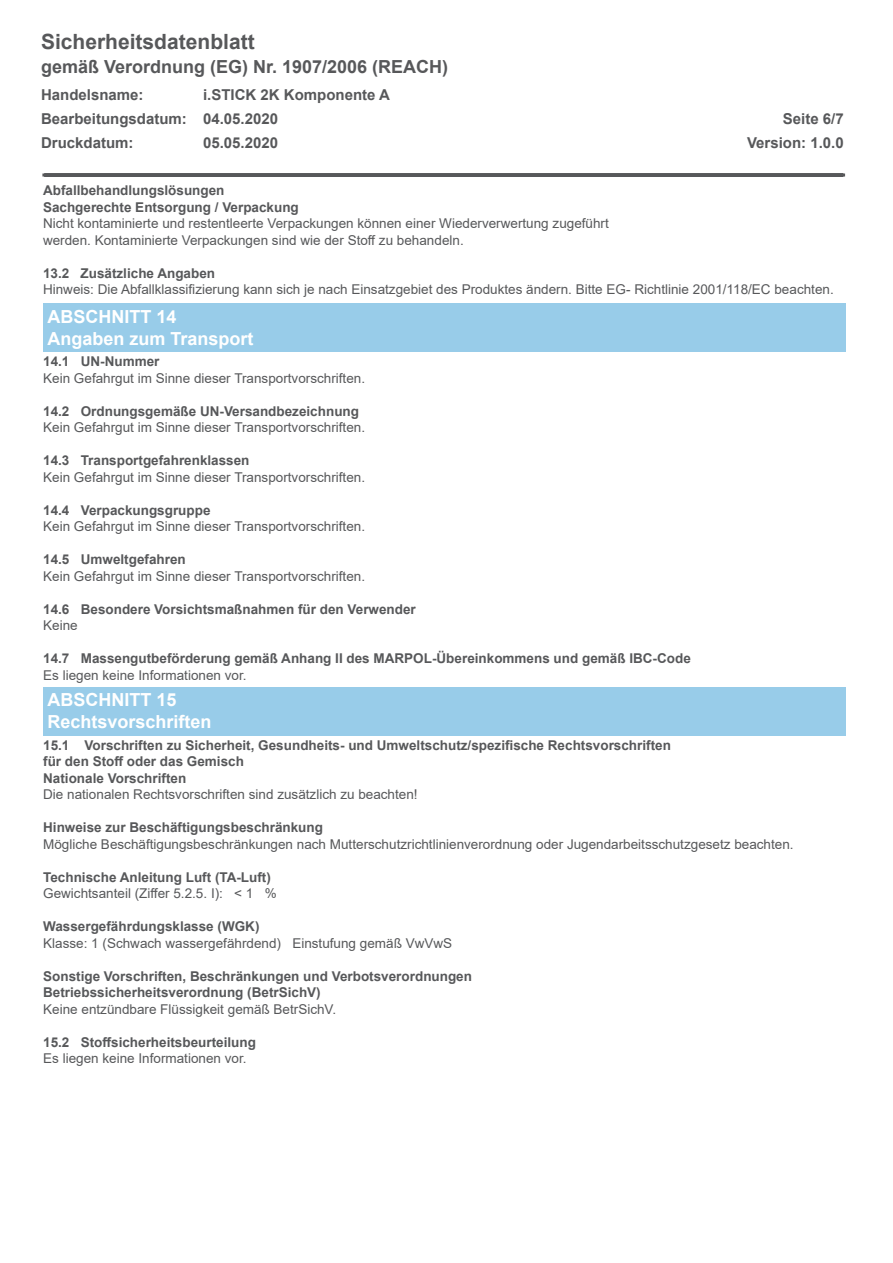
<style>
.page{position:relative;width:893px;height:1263px;background:#fff}
.page>*{position:absolute;margin:0;border:0;box-sizing:border-box;transform-origin:0 0}
.t1{font:700 21px "Arial";color:#57585a}
.t2{font:700 18px/21.6px "Arial";color:#fff}
.t3{font:700 18px "Arial";color:#57585a}
.t4{font:700 15px/24px "Arial";color:#57585a}
.t5{font:13.5px/16.5px "Arial";color:#57585a}
.t6{font:700 13.5px/16.5px "Arial";color:#57585a}
</style>
<div class="page">
<hr style="left:44px;top:173px;width:800px;height:4px;background:#57585a">
<div style="left:43px;top:303px;width:803px;height:49px;background:#98cce9"></div>
<div style="left:43px;top:687px;width:803px;height:49px;background:#98cce9"></div>
<h1 class="t1" style="left:41px;top:27px;width:215px">Sicherheitsdatenblatt</h1>
<h2 class="t3" style="left:41px;top:54px;width:409px">gemäß Verordnung (EG) Nr. 1907/2006 (REACH)</h2>
<p class="t4" style="left:41px;top:83px;width:104px">Handelsname:</p>
<p class="t4" style="left:41px;top:83px;width:350px;text-indent:162px">i.STICK 2K Komponente A<br>Bearbeitungsdatum: 04.05.2020</p>
<p class="t4" style="left:783px;top:107px;width:62px">Seite 6/7</p>
<p class="t4" style="left:41px;top:131px;width:94px">Druckdatum:</p>
<p class="t4" style="left:203px;top:131px;width:77px">05.05.2020</p>
<p class="t4" style="left:747px;top:131px;width:98px">Version: 1.0.0</p>
<p class="t6" style="left:43px;top:182px;width:257px">Abfallbehandlungslösungen<br>Sachgerechte Entsorgung / Verpackung</p>
<p class="t5" style="left:43px;top:215px;width:567px">Nicht kontaminierte und restentleerte Verpackungen können einer Wiederverwertung zugeführt werden. Kontaminierte Verpackungen sind wie der Stoff zu behandeln.</p>
<p class="t6" style="left:43px;top:265px;width:174px">13.2 Zusätzliche Angaben</p>
<p class="t5" style="left:43px;top:281px;width:792px">Hinweis: Die Abfallklassifizierung kann sich je nach Einsatzgebiet des Produktes ändern. Bitte EG- Richtlinie 2001/118/EC beachten.</p>
<h2 class="t2" style="left:47px;top:306px;width:208px">ABSCHNITT 14<br>Angaben zum Transport</h2>
<p class="t6" style="left:43px;top:354px;width:118px">14.1 UN-Nummer</p>
<p class="t5" style="left:43px;top:370px;width:323px">Kein Gefahrgut im Sinne dieser Transportvorschriften.</p>
<p class="t6" style="left:43px;top:403px;width:317px">14.2 Ordnungsgemäße UN-Versandbezeichnung</p>
<p class="t5" style="left:43px;top:419px;width:323px">Kein Gefahrgut im Sinne dieser Transportvorschriften.</p>
<p class="t6" style="left:43px;top:452px;width:208px">14.3 Transportgefahrenklassen</p>
<p class="t5" style="left:43px;top:469px;width:323px">Kein Gefahrgut im Sinne dieser Transportvorschriften.</p>
<p class="t6" style="left:43px;top:502px;width:169px">14.4 Verpackungsgruppe</p>
<p class="t5" style="left:43px;top:518px;width:323px">Kein Gefahrgut im Sinne dieser Transportvorschriften.</p>
<p class="t6" style="left:43px;top:551px;width:144px">14.5 Umweltgefahren</p>
<p class="t5" style="left:43px;top:568px;width:323px">Kein Gefahrgut im Sinne dieser Transportvorschriften.</p>
<p class="t6" style="left:43px;top:601px;width:374px">14.6 Besondere Vorsichtsmaßnahmen für den Verwender</p>
<p class="t5" style="left:43px;top:617px;width:36px">Keine</p>
<p class="t6" style="left:43px;top:650px;width:649px">14.7 Massengutbeförderung gemäß Anhang II des MARPOL-Übereinkommens und gemäß IBC-Code</p>
<p class="t5" style="left:43px;top:667px;width:205px">Es liegen keine Informationen vor.</p>
<h2 class="t2" style="left:47px;top:689px;width:166px">ABSCHNITT 15<br>Rechtsvorschriften</h2>
<p class="t6" style="left:43px;top:737px;width:629px">15.1 Vorschriften zu Sicherheit, Gesundheits- und Umweltschutz/spezifische Rechtsvorschriften für den Stoff oder das Gemisch<br>Nationale Vorschriften</p>
<p class="t5" style="left:43px;top:786px;width:376px">Die nationalen Rechtsvorschriften sind zusätzlich zu beachten!</p>
<p class="t6" style="left:43px;top:819px;width:281px">Hinweise zur Beschäftigungsbeschränkung</p>
<p class="t5" style="left:43px;top:836px;width:752px">Mögliche Beschäftigungsbeschränkungen nach Mutterschutzrichtlinienverordnung oder Jugendarbeitsschutzgesetz beachten.</p>
<p class="t6" style="left:43px;top:869px;width:229px">Technische Anleitung Luft (TA-Luft)</p>
<p class="t5" style="left:43px;top:885px;width:235px">Gewichtsanteil (Ziffer 5.2.5. I): &lt; 1 %</p>
<p class="t6" style="left:43px;top:918px;width:218px">Wassergefährdungsklasse (WGK)</p>
<p class="t5" style="left:43px;top:935px;width:410px">Klasse: 1 (Schwach wassergefährdend) Einstufung gemäß VwVwS</p>
<p class="t6" style="left:43px;top:968px;width:430px">Sonstige Vorschriften, Beschränkungen und Verbotsverordnungen<br>Betriebssicherheitsverordnung (BetrSichV)</p>
<p class="t5" style="left:43px;top:1001px;width:294px">Keine entzündbare Flüssigkeit gemäß BetrSichV.</p>
<p class="t6" style="left:43px;top:1034px;width:214px">15.2 Stoffsicherheitsbeurteilung</p>
<p class="t5" style="left:43px;top:1050px;width:205px">Es liegen keine Informationen vor.</p>
</div>
